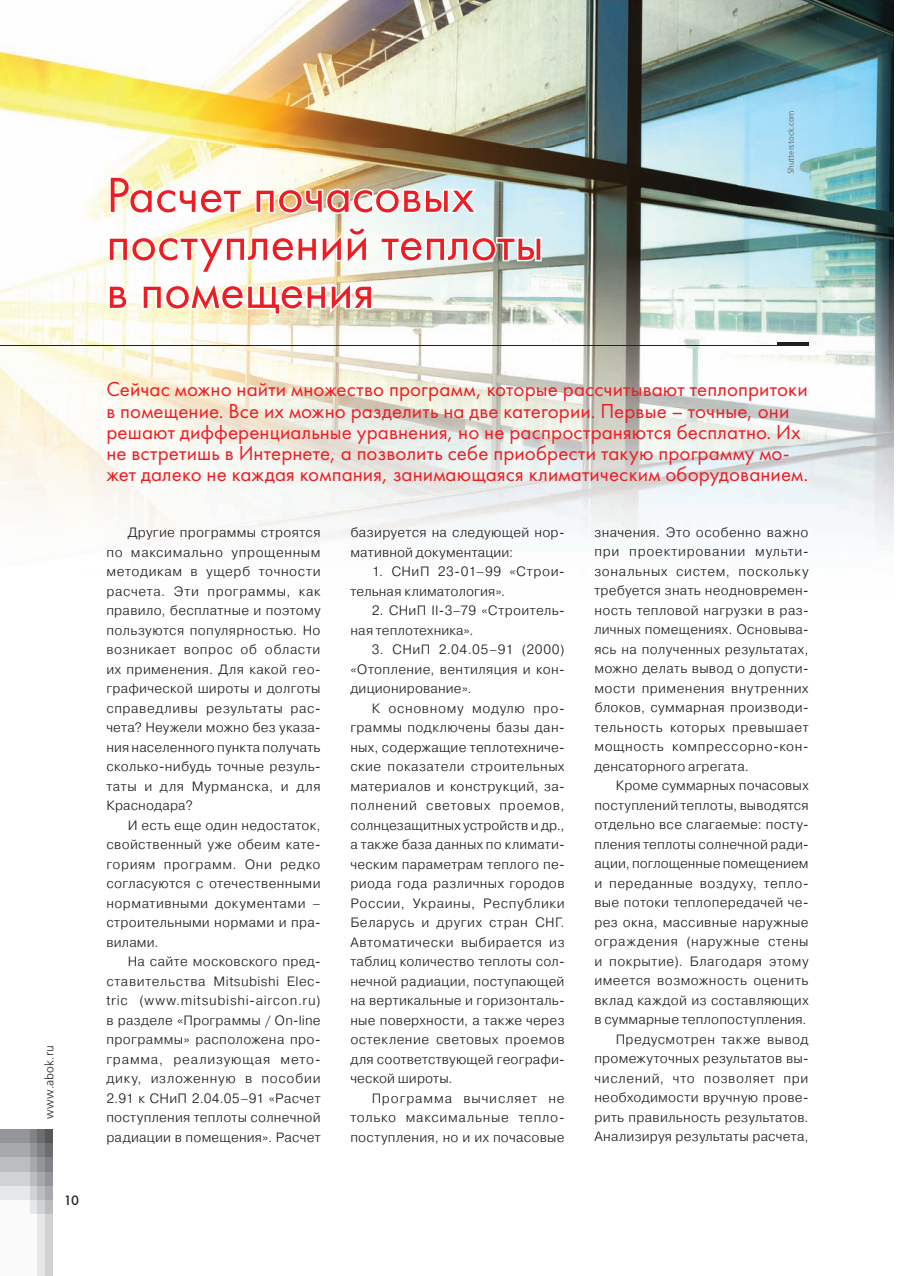
<style>
.page{position:relative;width:915px;height:1276px;background:#fff}
.page>*{position:absolute;margin:0;border:0;box-sizing:border-box;transform-origin:0 0}
.t1{font:51px/48px "Futura";color:#ee1d23}
.t2{font:21px/21px "Futura";letter-spacing:.005em;color:#ee1d23}
.t3{font:300 13.5px/19.5px "Pragmatica";letter-spacing:.02em;color:#231f20;text-align:justify}
.t4{font:13.5px "Futura Futuris";color:#231f20}
.t5{font:300 12px "Free Set";letter-spacing:.015em;color:#231f20}
.t6{font:300 9px "Bliss Pro";color:#6c6d70}
</style>
<div class="page">
<div style="left:0;top:1129px;width:30px;height:14px;background:#939598"></div>
<div style="left:0;top:1143px;width:30px;height:15px;background:#a8a9ad"></div>
<div style="left:0;top:1158px;width:30px;height:14px;background:#bcbdc0"></div>
<div style="left:0;top:1172px;width:30px;height:14px;background:#d1d2d4"></div>
<div style="left:0;top:1186px;width:30px;height:14px;background:#e6e7e9"></div>
<div style="left:30px;top:1129px;width:7px;height:14px;background:#808285"></div>
<div style="left:30px;top:1143px;width:7px;height:15px;background:#939598"></div>
<div style="left:30px;top:1158px;width:7px;height:14px;background:#a8a9ad"></div>
<div style="left:30px;top:1172px;width:7px;height:14px;background:#bcbdc0"></div>
<div style="left:30px;top:1186px;width:7px;height:14px;background:#d1d2d4"></div>
<div style="left:30px;top:1200px;width:7px;height:14px;background:#e6e7e9"></div>
<div style="left:37px;top:1129px;width:8px;height:14px;background:#6c6d70"></div>
<div style="left:37px;top:1143px;width:8px;height:15px;background:#808285"></div>
<div style="left:37px;top:1158px;width:8px;height:14px;background:#939598"></div>
<div style="left:37px;top:1172px;width:8px;height:14px;background:#a8a9ad"></div>
<div style="left:37px;top:1186px;width:8px;height:14px;background:#bcbdc0"></div>
<div style="left:37px;top:1200px;width:8px;height:14px;background:#d1d2d4"></div>
<div style="left:45px;top:1129px;width:8px;height:14px;background:#57585a"></div>
<div style="left:45px;top:1143px;width:8px;height:15px;background:#6c6d70"></div>
<div style="left:45px;top:1158px;width:8px;height:14px;background:#808285"></div>
<div style="left:45px;top:1172px;width:8px;height:14px;background:#939598"></div>
<div style="left:45px;top:1186px;width:8px;height:14px;background:#a8a9ad"></div>
<div style="left:45px;top:1200px;width:8px;height:14px;background:#bcbdc0"></div>
<div style="left:0;top:1200px;width:30px;height:76px;background:#fafafa"></div>
<div style="left:30px;top:1214px;width:7px;height:62px;background:#fafafa"></div>
<div style="left:37px;top:1214px;width:8px;height:62px;background:#e6e7e9"></div>
<div style="left:45px;top:1214px;width:8px;height:62px;background:#d1d2d4"></div>
<img style="left:0;top:0;width:893px;height:545px">
<hr style="left:777px;top:343px;width:31px;height:2px;background:#231f20">
<hr style="left:0;top:345px;width:808px;height:1px;background:#231f20">
<svg style="left:108px;top:174px;width:136px;height:41px"></svg>
<svg style="left:253px;top:186px;width:227px;height:30px"></svg>
<svg style="left:107px;top:224px;width:436px;height:93px"></svg>
<p class="t5" style="left:42px;top:1118px;width:75px;rotate:-90deg">www.abok.ru</p>
<p class="t4" style="left:64px;top:1192px;width:17px">10</p>
<h1 class="t1" style="left:106px;top:171px;width:438px">Расчет почасовых поступлений теплоты в помещения</h1>
<p class="t6" style="left:784px;top:174px;width:65px;rotate:-90deg">Shutterstock.com</p>
<p class="t2" style="left:106px;top:379px;width:703px">Сейчас можно найти множество программ, которые рассчитывают теплопритоки в помещение. Все их можно разделить на две категории. Первые – точные, они решают дифференциальные уравнения, но не распространяются бесплатно. Их не встретишь в Интернете, а позволить себе приобрести такую программу мо&shy;жет далеко не каждая компания, занимающаяся климатическим оборудованием.</p>
<p class="t3" style="left:106px;top:522px;width:216px;text-indent:21px">Другие программы строятся по максимально упрощенным методикам в ущерб точности расчета. Эти программы, как правило, бесплатные и поэтому пользуются популярностью. Но возникает вопрос об области их применения. Для какой гео&shy;графической широты и долготы справедливы результаты рас&shy;чета? Неужели можно без указа&shy;ния населенного пункта получать сколько-нибудь точные резуль&shy;таты и для Мурманска, и для Краснодара?</p>
<p class="t3" style="left:106px;top:815px;width:216px;text-indent:21px">И есть еще один недостаток, свойственный уже обеим кате&shy;гориям программ. Они редко согласуются с отечественными нормативными документами – строительными нормами и пра&shy;вилами.</p>
<p class="t3" style="left:106px;top:951px;width:216px;text-indent:21px">На сайте московского пред&shy;ставительства Mitsubishi Elec&shy;tric (www.mitsubishi-aircon.ru) в разделе «Программы / On-line программы» расположена про&shy;грамма, реализующая мето&shy;дику, изложенную в пособии 2.91 к СНиП 2.04.05–91 «Расчет поступления теплоты солнечной радиации в помещения». Расчет</p>
<p class="t3" style="left:350px;top:522px;width:216px">базируется на следующей нор&shy;мативной документации:</p>
<p class="t3" style="left:350px;top:561px;width:216px;text-indent:21px">1. СНиП 23-01–99 «Строи&shy;тельная климатология».</p>
<p class="t3" style="left:350px;top:600px;width:216px;text-indent:21px">2. СНиП II-3–79 «Строитель&shy;ная теплотехника».</p>
<p class="t3" style="left:350px;top:639px;width:216px;text-indent:21px">3. СНиП 2.04.05–91 (2000) «Отопление, вентиляция и кон&shy;диционирование».</p>
<p class="t3" style="left:350px;top:698px;width:216px;text-indent:21px">К основному модулю про&shy;граммы подключены базы дан&shy;ных, содержащие теплотехниче&shy;ские показатели строительных материалов и конструкций, за&shy;полнений световых проемов, солнцезащитных устройств и др., а также база данных по климати&shy;ческим параметрам теплого пе&shy;риода года различных городов России, Украины, Республики Беларусь и других стран СНГ.<br>Автоматически выбирается из таблиц количество теплоты сол&shy;нечной радиации, поступающей на вертикальные и горизонталь&shy;ные поверхности, а также через остекление световых проемов для соответствующей географи&shy;ческой широты.</p>
<p class="t3" style="left:350px;top:1088px;width:216px;text-indent:21px">Программа вычисляет не только максимальные тепло - поступления, но и их почасовые</p>
<p class="t3" style="left:594px;top:522px;width:216px">значения. Это особенно важно при проектировании мульти&shy;зональных систем, поскольку требуется знать неодновремен&shy;ность тепловой нагрузки в раз&shy;личных помещениях. Основыва&shy;ясь на полученных результатах, можно делать вывод о допусти&shy;мости применения внутренних блоков, суммарная производи&shy;тельность которых превышает мощность компрессорно-кон&shy;денсаторного агрегата.</p>
<p class="t3" style="left:594px;top:775px;width:216px;text-align:right">Кроме суммарных почасовых поступлений теплоты, выводятся отдельно все слагаемые: посту&shy;пления теплоты солнечной ради&shy;ации, поглощенные помещением и переданные воздуху, тепло&shy;вые потоки теплопередачей че&shy;рез окна, массивные наружные ограждения (наружные стены и покрытие). Благодаря этому имеется возможность оценить вклад каждой из составляющих в суммарные теплопоступления.<br>Предусмотрен также вывод промежуточных результатов вы&shy;числений, что позволяет при необходимости вручную прове&shy;рить правильность результатов.<br>Анализируя результаты расчета,</p>
</div>
